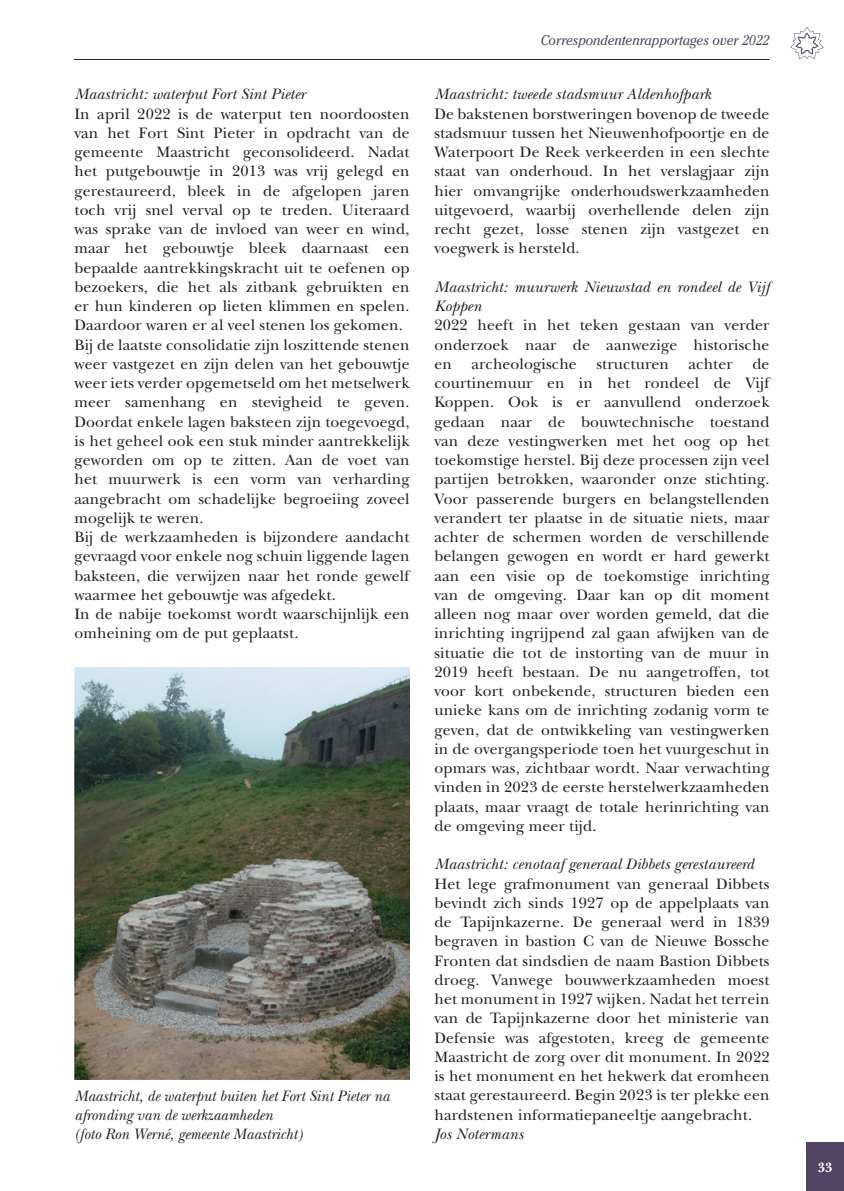
<style>
.page{position:relative;width:844px;height:1191px;background:#fff}
.page>*{position:absolute;margin:0;border:0;box-sizing:border-box;transform-origin:0 0}
.t1{font:15.75px/19.2px "New Baskerville Std";letter-spacing:.01em;color:#231f20;text-align:justify}
.t2{font:italic 15.75px/19.2px "New Baskerville Std";letter-spacing:.01em;color:#231f20}
.t3{font:italic 15.75px/19.2px "New Baskerville Std";letter-spacing:.01em;color:#231f20;scale:.95 1}
.t4{font:italic 14px "Cheltenham Std";letter-spacing:-.005em;color:#524464;scale:.95 1}
.t5{font:700 14px "New Baskerville Std";color:#fff}
</style>
<div class="page">
<hr style="left:74px;top:59px;width:695px;height:1px;background:#231f20">
<svg style="left:769px;top:27px;width:55px;height:33px"></svg>
<div style="left:806px;top:1142px;width:37px;height:49px;background:#524464"></div>
<img style="left:74px;top:667px;width:335px;height:412px">
<p class="t2" style="left:74px;top:85px;width:232px">Maastricht: waterput Fort Sint Pieter</p>
<p class="t1" style="left:74px;top:104px;width:336px;text-align:left">In april 2022 is de waterput ten noordoosten van het Fort Sint Pieter in opdracht van de gemeente Maastricht geconsolideerd. Nadat het putgebouwtje in 2013 was vrij gelegd en gerestaureerd, bleek in de afgelopen jaren toch vrij snel verval op te treden. Uiteraard was sprake van de invloed van weer en wind, maar het gebouwtje bleek daarnaast een bepaalde aantrekkingskracht uit te oefenen op bezoekers, die het als zitbank gebruikten en er hun kinderen op lieten klimmen en spelen.<br>Daardoor waren er al veel stenen los gekomen.<br>Bij de laatste consolidatie zijn loszittende stenen weer vastgezet en zijn delen van het gebouwtje weer iets verder opgemetseld om het metselwerk meer samenhang en stevigheid te geven.<br>Doordat enkele lagen baksteen zijn toegevoegd, is het geheel ook een stuk minder aantrekkelijk geworden om op te zitten. Aan de voet van het muurwerk is een vorm van verharding aangebracht om schadelijke begroeiing zoveel mogelijk te weren.<br>Bij de werkzaamheden is bijzondere aandacht gevraagd voor enkele nog schuin liggende lagen baksteen, die verwijzen naar het ronde gewelf waarmee het gebouwtje was afgedekt.<br>In de nabije toekomst wordt waarschijnlijk een omheining om de put geplaatst.</p>
<p class="t3" style="left:74px;top:1086px;width:333px">Maastricht, de waterput buiten het Fort Sint Pieter na afronding van de werkzaamheden<br>(foto Ron Werné, gemeente Maastricht)</p>
<p class="t4" style="left:540px;top:32px;width:242px">Correspondentenrapportages over 2022</p>
<p class="t2" style="left:434px;top:85px;width:278px">Maastricht: tweede stadsmuur Aldenhofpark</p>
<p class="t1" style="left:434px;top:104px;width:336px">De bakstenen borstweringen bovenop de tweede stadsmuur tussen het Nieuwenhofpoortje en de Waterpoort De Reek verkeerden in een slechte staat van onderhoud. In het verslagjaar zijn hier omvangrijke onderhoudswerkzaamheden uitgevoerd, waarbij overhellende delen zijn recht gezet, losse stenen zijn vastgezet en voegwerk is hersteld.</p>
<p class="t2" style="left:434px;top:277px;width:336px">Maastricht: muurwerk Nieuwstad en rondeel de Vijf<br>Koppen</p>
<p class="t1" style="left:434px;top:316px;width:336px">2022 heeft in het teken gestaan van verder onderzoek naar de aanwezige historische en archeologische structuren achter de courtinemuur en in het rondeel de Vijf Koppen. Ook is er aanvullend onderzoek gedaan naar de bouwtechnische toestand van deze vestingwerken met het oog op het toekomstige herstel. Bij deze processen zijn veel partijen betrokken, waaronder onze stichting.<br>Voor passerende burgers en belangstellenden verandert ter plaatse in de situatie niets, maar achter de schermen worden de verschillende belangen gewogen en wordt er hard gewerkt aan een visie op de toekomstige inrichting van de omgeving. Daar kan op dit moment alleen nog maar over worden gemeld, dat die inrichting ingrijpend zal gaan afwijken van de situatie die tot de instorting van de muur in 2019 heeft bestaan. De nu aangetroffen, tot voor kort onbekende, structuren bieden een unieke kans om de inrichting zodanig vorm te geven, dat de ontwikkeling van vestingwerken in de overgangsperiode toen het vuurgeschut in opmars was, zichtbaar wordt. Naar verwachting vinden in 2023 de eerste herstelwerkzaamheden plaats, maar vraagt de totale herinrichting van de omgeving meer tijd.</p>
<p class="t2" style="left:434px;top:854px;width:321px">Maastricht: cenotaaf generaal Dibbets gerestaureerd</p>
<p class="t1" style="left:434px;top:874px;width:336px">Het lege grafmonument van generaal Dibbets bevindt zich sinds 1927 op de appelplaats van de Tapijnkazerne. De generaal werd in 1839 begraven in bastion C van de Nieuwe Bossche Fronten dat sindsdien de naam Bastion Dibbets droeg. Vanwege bouwwerkzaamheden moest het monument in 1927 wijken. Nadat het terrein van de Tapijnkazerne door het ministerie van Defensie was afgestoten, kreeg de gemeente Maastricht de zorg over dit monument. In 2022 is het monument en het hekwerk dat eromheen staat gerestaureerd. Begin 2023 is ter plekke een hardstenen informatiepaneeltje aangebracht.</p>
<p class="t2" style="left:434px;top:1124px;width:90px">Jos Notermans</p>
<p class="t5" style="left:817px;top:1158px;width:16px">33</p>
</div>
